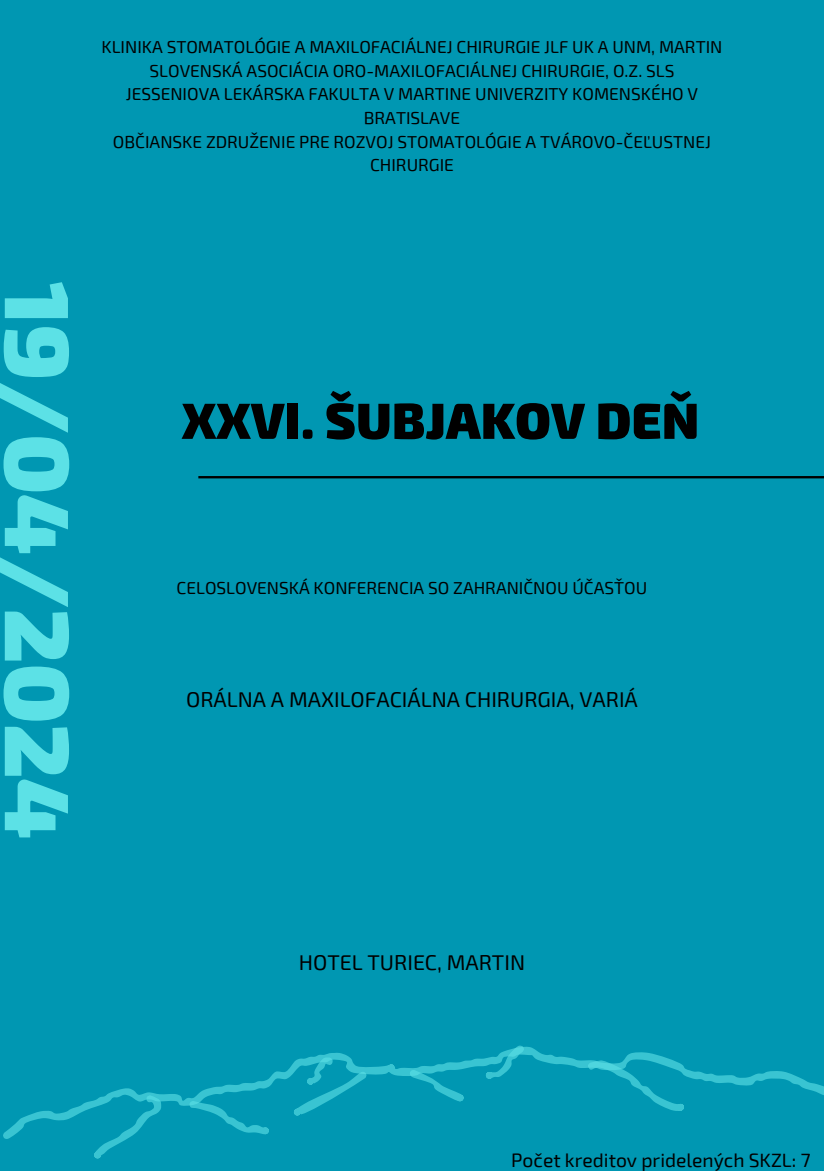
<style>
.page{position:relative;width:824px;height:1171px;background:#fff}
.page>*{position:absolute;margin:0;border:0;box-sizing:border-box;transform-origin:0 0}
.t1{font:900 91.49px "Exo 2";color:#5ce1e6}
.t2{font:900 50.82px "Exo 2";color:#000}
.t3{font:21.35px "Exo 2";color:#000}
.t4{font:19.25px "Exo 2";color:#000}
.t5{font:17.29px/23.6px "Exo 2";color:#000;text-align:center}
</style>
<div class="page">
<div style="left:0;top:0;width:823px;height:1171px;background:#0097b2"></div>
<hr style="left:198px;top:476px;width:625px;height:2px;background:#000">
<svg style="left:4px;top:1046px;width:819px;height:87px"></svg>
<svg style="left:94px;top:1095px;width:67px;height:63px"></svg>
<svg style="left:189px;top:1101px;width:80px;height:33px"></svg>
<svg style="left:294px;top:1071px;width:72px;height:44px"></svg>
<svg style="left:410px;top:1070px;width:53px;height:31px"></svg>
<svg style="left:587px;top:1060px;width:97px;height:51px"></svg>
<svg style="left:485px;top:1045px;width:39px;height:34px"></svg>
<svg style="left:307px;top:1057px;width:25px;height:27px"></svg>
<p class="t5" style="left:101px;top:34px;width:622px">KLINIKA STOMATOLÓGIE A MAXILOFACIÁLNEJ CHIRURGIE JLF UK A UNM, MARTIN</p>
<p class="t5" style="left:149px;top:58px;width:526px">SLOVENSKÁ ASOCIÁCIA ORO-MAXILOFACIÁLNEJ CHIRURGIE, O.Z. SLS</p>
<h1 class="t5" style="left:126px;top:82px;width:574px">JESSENIOVA LEKÁRSKA FAKULTA V MARTINE UNIVERZITY KOMENSKÉHO V<br>BRATISLAVE</h1>
<h2 class="t5" style="left:113px;top:129px;width:599px">OBČIANSKE ZDRUŽENIE PRE ROZVOJ STOMATOLÓGIE A TVÁROVO-ČEĽUSTNEJ<br>CHIRURGIE</h2>
<p class="t1" style="left:98px;top:282px;width:558px;rotate:90deg">19/04/2024</p>
<p class="t2" style="left:182px;top:387px;width:519px">XXVI. ŠUBJAKOV DEŇ</p>
<p class="t5" style="left:177px;top:575px;width:472px">CELOSLOVENSKÁ KONFERENCIA SO ZAHRANIČNOU ÚČASŤOU</p>
<h3 class="t3" style="left:186px;top:686px;width:453px">ORÁLNA A MAXILOFACIÁLNA CHIRURGIA, VARIÁ</h3>
<h3 class="t3" style="left:299px;top:948px;width:227px">HOTEL TURIEC, MARTIN</h3>
<h4 class="t4" style="left:511px;top:1148px;width:301px">Počet kreditov pridelených SKZL: 7</h4>
</div>
